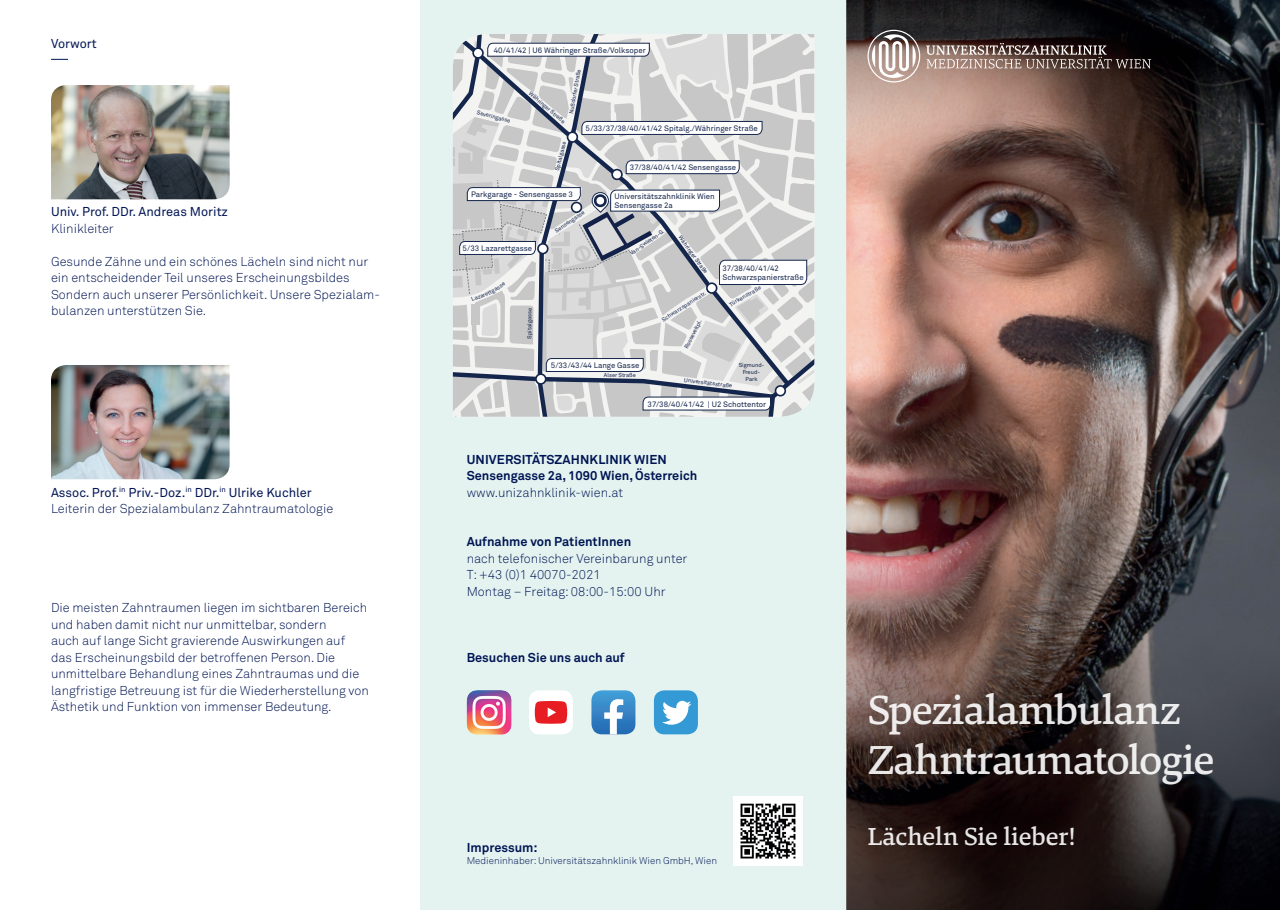
<style>
.page{position:relative;width:1280px;height:910px;background:#fff}
.page>*{position:absolute;margin:0;border:0;box-sizing:border-box;transform-origin:0 0}
.t1{font:500 42px/50.4px "Danton";letter-spacing:-.015em;color:#fff}
.t2{font:500 25.5px "Danton";color:#fff}
.t3{font:300 12.75px/16.5px "Akkurat Std";color:#001554}
.t4{font:700 12.75px/16.5px "Akkurat Std";color:#001554}
.t5{font:12.75px "Akkurat Std";color:#001554}
.t6{font:300 9.75px "Akkurat Std";color:#001554}
.t7{font:7.8px/9.3px "Akkurat Std";color:#15264c}
.t8{font:5.7px/6.8px "Akkurat Std";letter-spacing:-.005em;color:#132149;text-align:center}
.s1{font-weight:400}
</style>
<div class="page">
<div style="left:421px;top:0;width:859px;height:910px;background:#e4f3f0"></div>
<img style="left:846px;top:0;width:434px;height:910px">
<svg style="left:926px;top:43px;width:225px;height:26px;background:#6e5d58"></svg>
<svg style="left:867px;top:30px;width:53px;height:53px;background:#ae9e98"></svg>
<svg style="left:51px;top:59px;width:17px;height:1px"></svg>
<img style="left:51px;top:365px;width:179px;height:114px">
<img style="left:51px;top:85px;width:179px;height:114px">
<img style="left:733px;top:796px;width:70px;height:69px">
<div style="left:529px;top:690px;width:44px;height:44px;background:#fff;border-radius:10px"></div>
<svg style="left:535px;top:701px;width:32px;height:23px"></svg>
<div style="left:654px;top:690px;width:44px;height:44px;background:#339ad5;border-radius:10px"></div>
<svg style="left:662px;top:701px;width:29px;height:24px"></svg>
<svg style="left:591px;top:690px;width:44px;height:44px;background:#62a0d2"></svg>
<img style="left:466px;top:690px;width:46px;height:45px">
<svg style="left:453px;top:34px;width:362px;height:383px"></svg>
<p class="t5" style="left:51px;top:36px;width:47px">Vorwort</p>
<p class="t5" style="left:51px;top:204px;width:178px">Univ. Prof. DDr. Andreas Moritz</p>
<p class="t3" style="left:51px;top:220px;width:64px">Klinikleiter</p>
<p class="t3" style="left:51px;top:253px;width:330px">Gesunde Zähne und ein schönes Lächeln sind nicht nur ein entscheidender Teil unseres Erscheinungsbildes Sondern auch unserer Persönlichkeit. Unsere Spezialam&shy;bulanzen unterstützen Sie.</p>
<p class="t3" style="left:51px;top:484px;width:284px"><span class="s1">Assoc. Prof.</span><sup>in</sup> <span class="s1">Priv.-Doz.</span><sup>in</sup> <span class="s1">DDr.</span><sup>in</sup> <span class="s1">Ulrike Kuchler<br></span>Leiterin der Spezialambulanz Zahntraumatologie</p>
<p class="t3" style="left:51px;top:599px;width:319px">Die meisten Zahntraumen liegen im sichtbaren Bereich und haben damit nicht nur unmittelbar, sondern<br>auch auf lange Sicht gravierende Auswirkungen auf das Erscheinungsbild der betroffenen Person. Die unmittelbare Behandlung eines Zahntraumas und die langfristige Betreuung ist für die Wiederherstellung von Ästhetik und Funktion von immenser Bedeutung.</p>
<p class="t7" style="left:494px;top:45px;width:153px">40/41/42 | U6 Währinger Straße/Volksoper</p>
<p class="t8" style="left:478px;top:109px;width:36px;rotate:14deg">Severingasse</p>
<p class="t8" style="left:568px;top:113px;width:47px;rotate:-80deg">Nußdorfer Straße</p>
<p class="t8" style="left:532px;top:90px;width:47px;rotate:40deg">Währinger Straße</p>
<p class="t7" style="left:586px;top:123px;width:174px">5/33/37/38/40/41/42 Spitalg./Währinger Straße</p>
<p class="t8" style="left:554px;top:170px;width:32px;rotate:-76deg">Spitalgasse</p>
<p class="t7" style="left:630px;top:163px;width:108px">37/38/40/41/42 Sensengasse</p>
<p class="t7" style="left:471px;top:190px;width:103px">Parkgarage - Sensengasse 3</p>
<p class="t7" style="left:463px;top:244px;width:71px">5/33 Lazarettgasse</p>
<p class="t8" style="left:553px;top:228px;width:36px;rotate:-33deg">Sensengasse</p>
<p class="t8" style="left:526px;top:339px;width:32px;rotate:-90deg">S atip l sag s e</p>
<p class="t7" style="left:614px;top:192px;width:102px">Universitätszahnklinik Wien<br>Sensengasse 2a</p>
<p class="t8" style="left:636px;top:246px;width:33px;rotate:-35deg">-Sw ieten-G.</p>
<p class="t8" style="left:683px;top:234px;width:47px;rotate:54deg">Währinger Straße</p>
<p class="t7" style="left:722px;top:263px;width:83px">37/38/40/41/42<br>Schwarzspanierstraße</p>
<p class="t8" style="left:666px;top:314px;width:46px;rotate:-33deg">hw arzspanierstr.</p>
<p class="t8" style="left:744px;top:293px;width:12px;rotate:-29deg">stra</p>
<p class="t8" style="left:683px;top:347px;width:33px;rotate:-64deg">Rooseveltpl.</p>
<p class="t7" style="left:551px;top:361px;width:90px">5/33/43/44 Lange Gasse</p>
<p class="t8" style="left:604px;top:372px;width:34px">Alser Straße</p>
<p class="t8" style="left:739px;top:362px;width:27px">Sigmund-<br>Freud-</p>
<p class="t8" style="left:684px;top:377px;width:50px;rotate:7deg">U niversitätsstraße</p>
<p class="t8" style="left:745px;top:376px;width:14px">Park</p>
<p class="t7" style="left:648px;top:399px;width:120px">37/38/40/41/42 | U2 Schottentor</p>
<p class="t4" style="left:467px;top:451px;width:232px">UNIVERSITÄTSZAHNKLINIK WIEN<br>Sensengasse 2a, 1090 Wien, Österreich</p>
<p class="t3" style="left:467px;top:484px;width:158px">www.unizahnklinik-wien.at</p>
<p class="t4" style="left:467px;top:533px;width:166px">Aufnahme von PatientInnen</p>
<p class="t3" style="left:467px;top:550px;width:222px">nach telefonischer Vereinbarung unter<br>T: +43 (0)1 40070-2021<br>Montag – Freitag: 08:00-15:00 Uhr</p>
<p class="t4" style="left:467px;top:649px;width:160px">Besuchen Sie uns auch auf</p>
<p class="t4" style="left:467px;top:839px;width:72px">Impressum:</p>
<p class="t6" style="left:467px;top:855px;width:252px">Medieninhaber: Universitätszahnklinik Wien GmbH, Wien</p>
<h1 class="t1" style="left:867px;top:684px;width:348px">Spezialambulanz<br>Zahntraumatologie</h1>
<h2 class="t2" style="left:867px;top:820px;width:209px">Lächeln Sie lieber!</h2>
</div>
